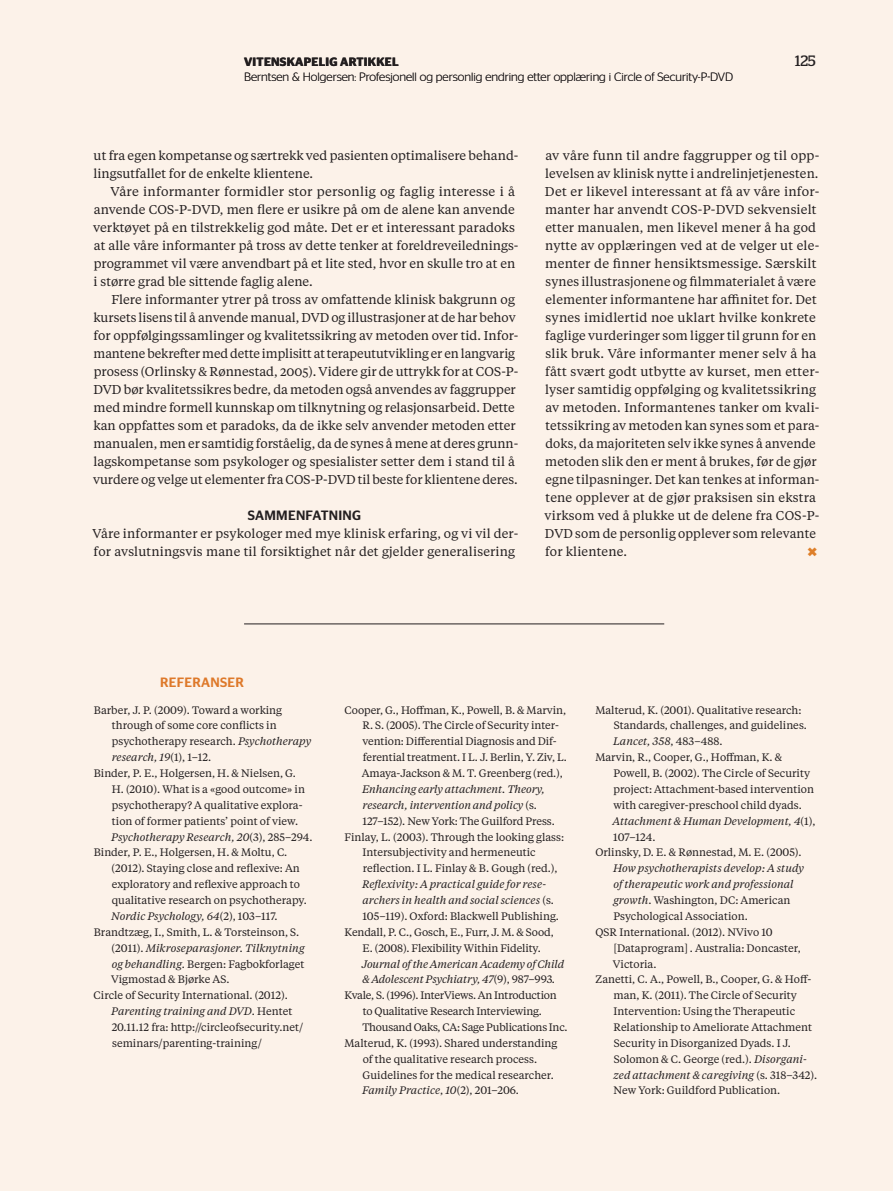
<style>
.page{position:relative;width:893px;height:1191px;background:#fcf2e9}
.page>*{position:absolute;margin:0;border:0;box-sizing:border-box;transform-origin:0 0}
.t1{font:700 18px "Stag Sans";color:#de7f29}
.t2{font:15px "Stag";color:#231f20}
.t3{font:500 13.5px "Stag Sans";letter-spacing:.02em;color:#231f20}
.t4{font:500 13.5px "Stag Sans";letter-spacing:.02em;color:#de792a}
.t5{font:12.75px/18px "Tiempos Text";letter-spacing:.005em;color:#231f20}
.t6{font:300 12px "Stag Sans";color:#231f20}
.t7{font:600 12px "Stag Sans";color:#231f20}
.t8{font:10.8px/15.9px "Tiempos Text";color:#231f20}
.t9{font:italic 10.8px "Tiempos Text";color:#231f20}
.t10{font:10.8px "Tiempos Text";letter-spacing:-.02em;color:#231f20}
.s1{font-style:italic}
.s2{font-style:normal}
</style>
<div class="page">
<hr style="left:244px;top:623px;width:420px;height:1px;background:#231f20">
<p class="t7" style="left:253px;top:55px;width:8px">IE</p>
<p class="t7" style="left:340px;top:55px;width:9px">K</p>
<p class="t2" style="left:795px;top:52px;width:22px">125</p>
<p class="t7" style="left:244px;top:55px;width:17px">VITENSKAPELIG</p>
<p class="t7" style="left:340px;top:55px;width:9px">ARTIKKEL</p>
<p class="t6" style="left:244px;top:70px;width:491px">Berntsen &amp; Holgersen: Profesjonell og personlig endring etter opplæring i Circle of Security-P-DVD</p>
<p class="t5" style="left:94px;top:146px;width:426px">ut fra egen kompetanse og særtrekk ved pasienten optimalisere behand&shy;lingsutfallet for de enkelte klientene.</p>
<p class="t5" style="left:93px;top:182px;width:427px;text-indent:17px">Våre informanter formidler stor personlig og faglig interesse i å anvende COS-P-DVD, men flere er usikre på om de alene kan anvende verktøyet på en tilstrekkelig god måte. Det er et interessant paradoks at alle våre informanter på tross av dette tenker at foreldreveilednings&shy;programmet vil være anvendbart på et lite sted, hvor en skulle tro at en i større grad ble sittende faglig alene.</p>
<p class="t5" style="left:93px;top:290px;width:427px;text-indent:18px">Flere informanter ytrer på tross av omfattende klinisk bakgrunn og kursets lisens til å anvende manual, DVD og illustrasjoner at de har behov for oppfølgingssamlinger og kvalitetssikring av metoden over tid. Infor&shy;mantene bekrefter med dette implisitt at terapeututvikling er en langvarig prosess (Orlinsky &amp; Rønnestad, 2005). Videre gir de uttrykk for at COS-P-DVD bør kvalitetssikres bedre, da metoden også anvendes av faggrupper med mindre formell kunnskap om tilknytning og relasjonsarbeid. Dette kan oppfattes som et paradoks, da de ikke selv anvender metoden etter manualen, men er samtidig forståelig, da de synes å mene at deres grunn&shy;lagskompetanse som psykologer og spesialister setter dem i stand til å vurdere og velge ut elementer fra COS-P-DVD til beste for klientene deres.</p>
<p class="t3" style="left:248px;top:507px;width:115px">SAMMENFATNING</p>
<p class="t5" style="left:93px;top:524px;width:427px">Våre informanter er psykologer med mye klinisk erfaring, og vi vil der&shy;for avslutningsvis mane til forsiktighet når det gjelder generalisering</p>
<p class="t5" style="left:545px;top:146px;width:276px">av våre funn til andre faggrupper og til opp&shy;levelsen av klinisk nytte i andrelinjetjenesten.<br>Det er likevel interessant at få av våre infor&shy;manter har anvendt COS-P-DVD sekvensielt etter manualen, men likevel mener å ha god nytte av opplæringen ved at de velger ut ele&shy;menter de finner hensiktsmessige. Særskilt synes illustrasjonene og filmmaterialet å være elementer informantene har affinitet for. Det synes imidlertid noe uklart hvilke konkrete faglige vurderinger som ligger til grunn for en slik bruk. Våre informanter mener selv å ha fått svært godt utbytte av kurset, men etter&shy;lyser samtidig oppfølging og kvalitetssikring av metoden. Informantenes tanker om kvali&shy;tetssikring av metoden kan synes som et para&shy;doks, da majoriteten selv ikke synes å anvende metoden slik den er ment å brukes, før de gjør egne tilpasninger. Det kan tenkes at informan&shy;tene opplever at de gjør praksisen sin ekstra virksom ved å plukke ut de delene fra COS-P-DVD som de personlig opplever som relevante for klientene.</p>
<h1 class="t1" style="left:807px;top:541px;width:11px">×</h1>
<p class="t4" style="left:160px;top:674px;width:85px">REFERANSER</p>
<p class="t8" style="left:94px;top:701px;width:190px">Barber, J. P. (2009). Toward a working</p>
<p class="t8" style="left:112px;top:717px;width:166px">through of some core conflicts in</p>
<p class="t8" style="left:112px;top:733px;width:201px">psychotherapy research. <span class="s1">Psychotherapy</span></p>
<p class="t9" style="left:112px;top:750px;width:101px">research, 19<span class="s2">(1), 1–12.</span></p>
<p class="t8" style="left:94px;top:765px;width:204px">Binder, P. E., Holgersen, H. &amp; Nielsen, G.</p>
<p class="t8" style="left:112px;top:780px;width:195px">H. (2010). What is a «good outcome» in</p>
<p class="t8" style="left:112px;top:796px;width:192px">psychotherapy? A qualitative explora-</p>
<p class="t8" style="left:112px;top:812px;width:188px">tion of former patients’ point of view.</p>
<p class="t9" style="left:111px;top:829px;width:203px">Psychotherapy Research, 20<span class="s2">(3), 285–294.</span></p>
<p class="t8" style="left:94px;top:844px;width:195px">Binder, P. E., Holgersen, H. &amp; Moltu, C.</p>
<p class="t8" style="left:112px;top:860px;width:190px">(2012). Staying close and reflexive: An</p>
<p class="t8" style="left:112px;top:876px;width:190px">exploratory and reflexive approach to</p>
<p class="t8" style="left:112px;top:891px;width:197px">qualitative research on psychotherapy.</p>
<p class="t9" style="left:111px;top:908px;width:168px">Nordic Psychology, 64<span class="s2">(2), 103–117.</span></p>
<p class="t8" style="left:94px;top:923px;width:207px">Brandtzæg, I., Smith, L. &amp; Torsteinson, S.</p>
<p class="t9" style="left:112px;top:940px;width:195px"><span class="s2">(2011).</span> Mikroseparasjoner. Tilknytning</p>
<p class="t8" style="left:112px;top:955px;width:194px"><span class="s1">og behandling</span>. Bergen: Fagbokforlaget</p>
<p class="t8" style="left:111px;top:971px;width:120px">Vigmostad &amp; Bjørke AS.</p>
<p class="t8" style="left:94px;top:987px;width:196px">Circle of Security International. (2012).</p>
<p class="t9" style="left:111px;top:1004px;width:183px">Parenting training and DVD<span class="s2">. Hentet</span></p>
<p class="t8" style="left:112px;top:1018px;width:193px">20.11.12 fra: http://circleofsecurity.net/</p>
<p class="t8" style="left:112px;top:1034px;width:151px">seminars/parenting-training/</p>
<p class="t8" style="left:362px;top:701px;width:207px;text-indent:-17px">Cooper, G., Hoffman, K., Powell, B. &amp; Marvin, R. S. (2005). The Circle of Security inter&shy;vention: Differential Diagnosis and Dif&shy;ferential treatment. I L. J. Berlin, Y. Ziv, L.<br>Amaya-Jackson &amp; M. T. Greenberg (red.),</p>
<p class="t9" style="left:362px;top:782px;width:184px">Enhancing early attachment. Theory,</p>
<p class="t9" style="left:363px;top:797px;width:176px">research, intervention and policy <span class="s2">(s.</span></p>
<p class="t8" style="left:362px;top:812px;width:194px">127–152). New York: The Guilford Press.</p>
<p class="t8" style="left:345px;top:828px;width:221px">Finlay, L. (2003). Through the looking glass:</p>
<p class="t8" style="left:363px;top:844px;width:175px">Intersubjectivity and hermeneutic</p>
<p class="t8" style="left:363px;top:860px;width:196px">reflection. I L. Finlay &amp; B. Gough (red.),</p>
<p class="t9" style="left:362px;top:877px;width:186px">Reflexivity: A practical guide for rese-</p>
<p class="t9" style="left:362px;top:893px;width:193px">archers in health and social sciences <span class="s2">(s.</span></p>
<p class="t8" style="left:362px;top:907px;width:198px">105–119). Oxford: Blackwell Publishing.</p>
<p class="t8" style="left:345px;top:923px;width:211px">Kendall, P. C., Gosch, E., Furr, J. M. &amp; Sood,</p>
<p class="t8" style="left:363px;top:939px;width:180px">E. (2008). Flexibility Within Fidelity.</p>
<p class="t9" style="left:362px;top:956px;width:204px">Journal of the American Academy of Child</p>
<p class="t9" style="left:362px;top:972px;width:194px">&amp; Adolescent Psychiatry, 47<span class="s2">(9), 987–993.</span></p>
<p class="t10" style="left:345px;top:988px;width:214px">Kvale, S. (1996). InterViews. An Introduction</p>
<p class="t10" style="left:363px;top:1004px;width:180px">to Qualitative Research Interviewing.</p>
<p class="t10" style="left:362px;top:1020px;width:207px">Thousand Oaks, CA: Sage Publications Inc.</p>
<p class="t8" style="left:344px;top:1034px;width:214px">Malterud, K. (1993). Shared understanding</p>
<p class="t8" style="left:363px;top:1050px;width:176px">of the qualitative research process.</p>
<p class="t8" style="left:362px;top:1066px;width:193px">Guidelines for the medical researcher.</p>
<p class="t9" style="left:362px;top:1083px;width:158px">Family Practice<span class="s2">,</span> 10<span class="s2">(2), 201–206.</span></p>
<p class="t8" style="left:595px;top:701px;width:208px">Malterud, K. (2001). Qualitative research:</p>
<p class="t8" style="left:614px;top:717px;width:195px">Standards, challenges, and guidelines.</p>
<p class="t9" style="left:613px;top:734px;width:111px">Lancet, 358<span class="s2">, 483–488.</span></p>
<p class="t8" style="left:595px;top:749px;width:188px">Marvin, R., Cooper, G., Hoffman, K. &amp;</p>
<p class="t8" style="left:613px;top:765px;width:198px">Powell, B. (2002). The Circle of Security</p>
<p class="t8" style="left:614px;top:780px;width:202px">project: Attachment-based intervention</p>
<p class="t8" style="left:613px;top:796px;width:190px">with caregiver-preschool child dyads.</p>
<p class="t9" style="left:612px;top:813px;width:204px">Attachment &amp; Human Development, 4<span class="s2">(1),</span></p>
<p class="t8" style="left:613px;top:828px;width:44px">107–124.</p>
<p class="t8" style="left:595px;top:844px;width:208px">Orlinsky, D. E. &amp; Rønnestad, M. E. (2005).</p>
<p class="t9" style="left:613px;top:861px;width:193px">How psychotherapists develop: A study</p>
<p class="t9" style="left:613px;top:877px;width:182px">of therapeutic work and professional</p>
<p class="t8" style="left:613px;top:891px;width:178px"><span class="s1">growth</span>. Washington, DC: American</p>
<p class="t8" style="left:613px;top:907px;width:136px">Psychological Association.</p>
<p class="t8" style="left:595px;top:923px;width:179px">QSR International. (2012). NVivo 10</p>
<p class="t8" style="left:614px;top:939px;width:189px">[Dataprogram] . Australia: Doncaster,</p>
<p class="t8" style="left:613px;top:955px;width:45px">Victoria.</p>
<p class="t8" style="left:596px;top:971px;width:217px">Zanetti, C. A., Powell, B., Cooper, G. &amp; Hoff-</p>
<p class="t8" style="left:614px;top:987px;width:185px">man, K. (2011). The Circle of Security</p>
<p class="t8" style="left:613px;top:1002px;width:183px">Intervention: Using the Therapeutic</p>
<p class="t8" style="left:613px;top:1018px;width:200px">Relationship to Ameliorate Attachment</p>
<p class="t8" style="left:614px;top:1034px;width:179px">Security in Disorganized Dyads. I J.</p>
<p class="t8" style="left:614px;top:1050px;width:195px">Solomon &amp; C. George (red.). <span class="s1">Disorgani-</span></p>
<p class="t9" style="left:614px;top:1067px;width:205px">zed attachment &amp; caregiving <span class="s2">(s. 318–342).</span></p>
<p class="t8" style="left:613px;top:1082px;width:168px">New York: Guildford Publication.</p>
</div>
